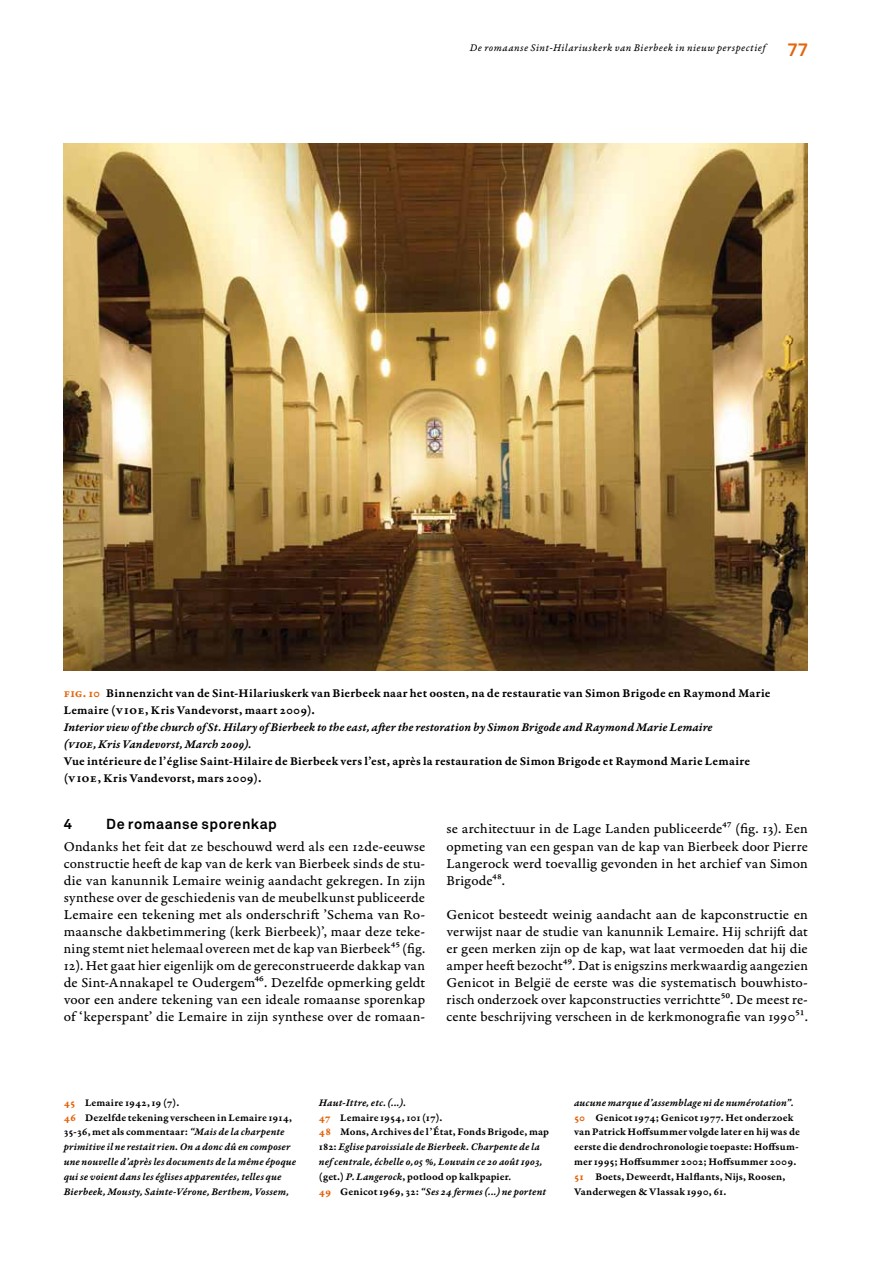
<style>
.page{position:relative;width:893px;height:1263px;background:#fff}
.page>*{position:absolute;margin:0;border:0;box-sizing:border-box;transform-origin:0 0}
.t1{font:14.4px/17px "Garamond Premr Pro Capt";letter-spacing:.01em;color:#000;text-align:justify}
.t2{font:700 14.4px "Akkurat Std";letter-spacing:.035em;color:#000}
.t3{font:12.6px/17px "Garamond Premr Pro Smbd Capt";letter-spacing:.015em;color:#000}
.t4{font:12.6px/17px "Garamond Premr Pro Smbd It Capt";letter-spacing:.005em;color:#000}
.t5{font:10.8px/14.9px "Garamond Premr Pro Smbd Capt";letter-spacing:.005em;color:#000}
.t6{font:10.8px/14.9px "Garamond Premr Pro Smbd It Capt";letter-spacing:.015em;color:#000}
.t7{font:10.8px "Garamond Premr Pro It Capt";letter-spacing:.05em;color:#000}
.s1{font-family:"Akkurat Std";font-weight:700;font-size:18px;color:#e2650c}
.s2{color:#e2650c}
.s3{font-family:"Garamond Premr Pro Bd Capt";color:#e2650c}
.s4{font-family:"Garamond Premr Pro Smbd It Capt"}
.s5{font-family:"Garamond Premr Pro Smbd Capt"}
</style>
<div class="page">
<img style="left:64px;top:143px;width:744px;height:527px">
<p class="t7" style="left:470px;top:41px;width:340px">De romaanse Sint-Hilariuskerk van Bierbeek in nieuw perspectief <span class="s1">77</span></p>
<p class="t3" style="left:64px;top:685px;width:708px"><span class="s2">Fig. 10</span> Binnenzicht van de Sint-Hilariuskerk van Bierbeek naar het oosten, na de restauratie van Simon Brigode en Raymond Marie<br>Lemaire (VIOE, Kris Vandevorst, maart 2009).</p>
<p class="t4" style="left:64px;top:720px;width:650px">Interior view of the church of St. Hilary of Bierbeek to the east, after the restoration by Simon Brigode and Raymond Marie Lemaire (VIOE, Kris Vandevorst, March 2009).</p>
<p class="t3" style="left:64px;top:753px;width:688px">Vue intérieure de l’église Saint-Hilaire de Bierbeek vers l’est, après la restauration de Simon Brigode et Raymond Marie Lemaire (VIOE, Kris Vandevorst, mars 2009).</p>
<p class="t2" style="left:64px;top:815px;width:10px">4</p>
<p class="t2" style="left:106px;top:815px;width:172px">De romaanse sporenkap</p>
<p class="t1" style="left:64px;top:838px;width:363px">Ondanks het feit dat ze beschouwd werd als een 12de-eeuwse constructie heeft de kap van de kerk van Bierbeek sinds de stu&shy;die van kanunnik Lemaire weinig aandacht gekregen. In zijn synthese over de geschiedenis van de meubelkunst publiceerde Lemaire een tekening met als onderschrift ’Schema van Ro&shy;maansche dakbetimmering (kerk Bierbeek)’, maar deze teke&shy;ning stemt niet helemaal overeen met de kap van Bierbeek45 (fig.<br>12). Het gaat hier eigenlijk om de gereconstrueerde dakkap van de Sint-Annakapel te Oudergem46. Dezelfde opmerking geldt voor een andere tekening van een ideale romaanse sporenkap of ‘keperspant’ die Lemaire in zijn synthese over de romaan-</p>
<p class="t1" style="left:446px;top:821px;width:363px">se architectuur in de Lage Landen publiceerde47 (fig. 13). Een opmeting van een gespan van de kap van Bierbeek door Pierre Langerock werd toevallig gevonden in het archief van Simon Brigode48.</p>
<p class="t1" style="left:446px;top:906px;width:363px">Genicot besteedt weinig aandacht aan de kapconstructie en verwijst naar de studie van kanunnik Lemaire. Hij schrijft dat er geen merken zijn op de kap, wat laat vermoeden dat hij die amper heeft bezocht49. Dat is enigszins merkwaardig aangezien Genicot in België de eerste was die systematisch bouwhisto&shy;risch onderzoek over kapconstructies verrichtte50. De meest re&shy;cente beschrijving verscheen in de kerkmonografie van 199051.</p>
<p class="t5" style="left:64px;top:1095px;width:230px"><span class="s3">45</span> Lemaire 1942, 19 (7).<br><span class="s3">46</span> Dezelfde tekening verscheen in Lemaire 1914,<br>35-36, met als commentaar: <span class="s4">“Mais de la charpente</span></p>
<p class="t6" style="left:64px;top:1140px;width:234px">primitive il ne restait rien. On a donc dû en composer une nouvelle d’après les documents de la même époque qui se voient dans les églises apparentées, telles que Bierbeek, Mousty, Sainte-Vérone, Berthem, Vossem,</p>
<p class="t6" style="left:319px;top:1095px;width:88px">Haut-Ittre, etc. (...).</p>
<p class="t5" style="left:319px;top:1110px;width:232px"><span class="s3">47</span> Lemaire 1954, 101 (17).<br><span class="s3">48</span> Mons, Archives de l’État, Fonds Brigode, map</p>
<p class="t6" style="left:319px;top:1140px;width:225px"><span class="s5">182:</span> Eglise paroissiale de Bierbeek. Charpente de la nef centrale, échelle 0,05 %, Louvain ce 20 août 1903,</p>
<p class="t5" style="left:319px;top:1169px;width:194px">(get.) <span class="s4">P. Langerock</span>, potlood op kalkpapier<span class="s4">.</span></p>
<p class="t6" style="left:319px;top:1185px;width:229px"><span class="s3">49</span> <span class="s5">Genicot 1969, 32:</span> “Ses 24 fermes (...) ne portent</p>
<p class="t6" style="left:574px;top:1095px;width:221px">aucune marque d’assemblage ni de numérotation”.</p>
<p class="t5" style="left:574px;top:1110px;width:227px"><span class="s3">50</span> Genicot 1974; Genicot 1977. Het onderzoek van Patrick Hoffsummer volgde later en hij was de eerste die dendrochronologie toepaste: Hoffsum&shy;mer 1995; Hoffsummer 2002; Hoffsummer 2009.<br><span class="s3">51</span> Boets, Deweerdt, Halflants, Nijs, Roosen, Vanderwegen &amp; Vlassak 1990, 61.</p>
</div>
